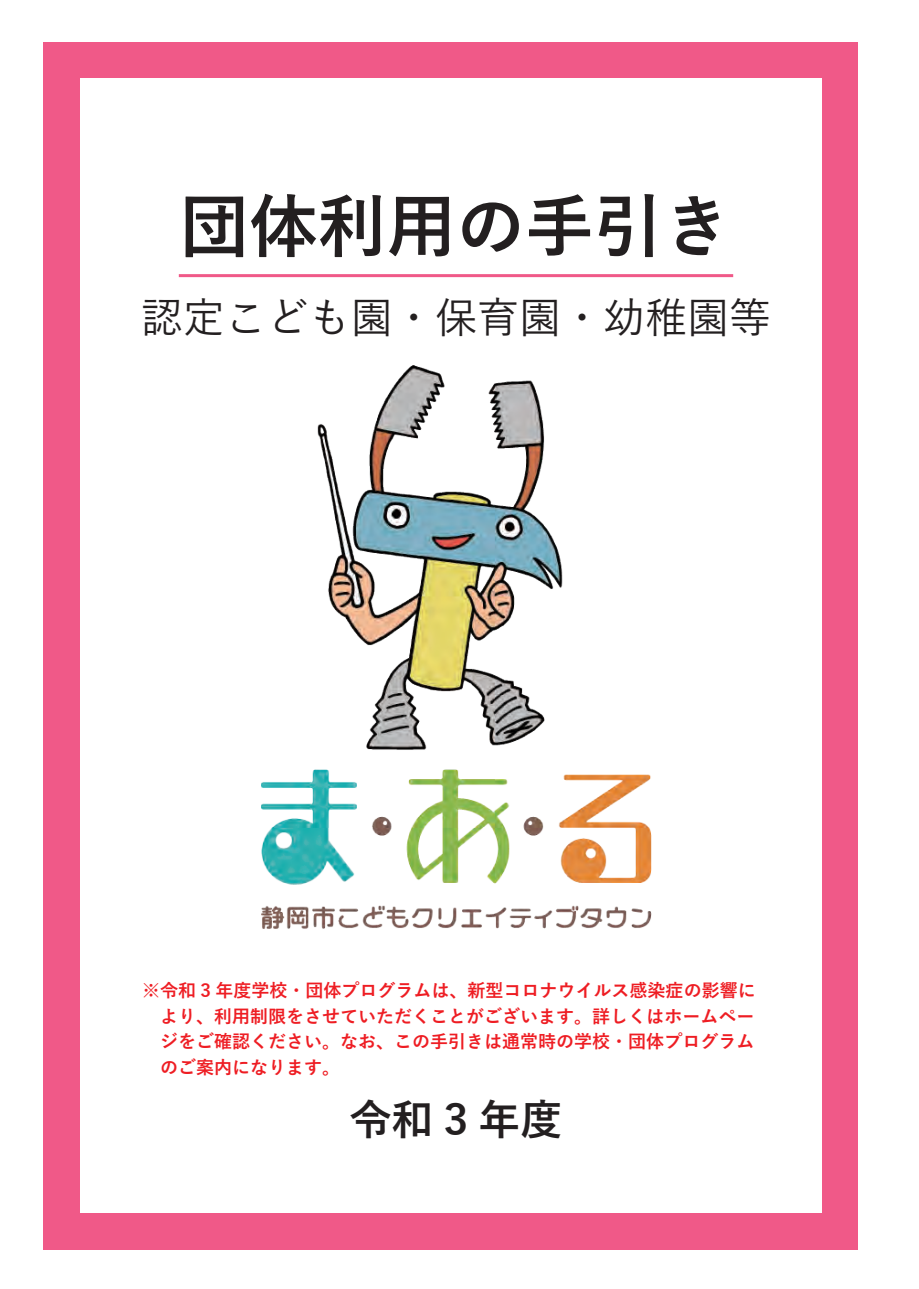
<style>
.page{position:relative;width:919px;height:1289px;background:#fff}
.page>*{position:absolute;margin:0;border:0;box-sizing:border-box;transform-origin:0 0}
.t1{font:700 69px "Yu Gothic";color:#231f20}
.t2{font:500 42px "Yu Gothic";color:#231f20}
.t3{font:700 42px "Yu Gothic";color:#231f20}
.t4{font:700 18px/25.5px "Yu Gothic";color:#ee1d23;text-align:justify}
</style>
<div class="page">
<div style="left:44px;top:42px;width:813px;height:1207px;background:#f05988"></div>
<div style="left:80px;top:78px;width:741px;height:1135px;background:#fff"></div>
<hr style="left:179px;top:274px;width:554px;height:3px;background:#f05988">
<img style="left:261px;top:366px;width:390px;height:563px">
<h1 class="t1" style="left:180px;top:187px;width:553px">団体利用の手引き</h1>
<h2 class="t2" style="left:141px;top:278px;width:631px">認定こども園・保育園・幼稚園等</h2>
<p class="t4" style="left:142px;top:978px;width:615px">※令和 3 年度学校・団体プログラムは、新型コロナウイルス感染症の影響に　より、利用制限をさせていただくことがございます。詳しくはホームペー　ジをご確認ください。なお、この手引きは通常時の学校・団体プログラム　のご案内になります。</p>
<h2 class="t3" style="left:349px;top:1096px;width:215px">令和 3 年度</h2>
</div>
